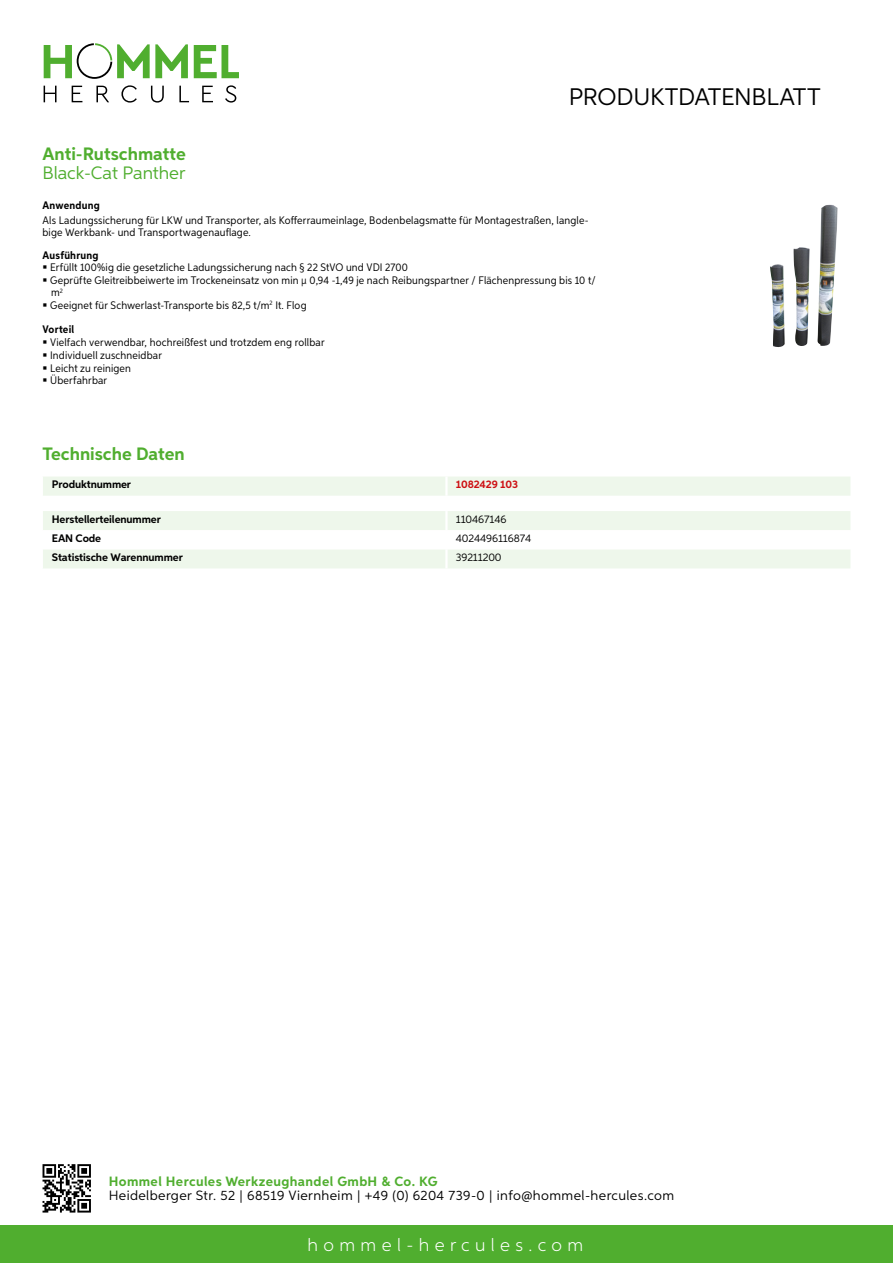
<style>
.page{position:relative;width:893px;height:1263px;background:#fff}
.page>*{position:absolute;margin:0;border:0;box-sizing:border-box;transform-origin:0 0}
.t1{font:24px "Aspira";letter-spacing:-.01em;color:#000}
.t2{font:700 18px "Aspira";color:#50ae2f}
.t3{font:300 18px "Aspira";letter-spacing:.3em;color:#fff}
.t4{font:18px "Aspira";color:#50ae2f}
.t5{font:13.5px "Aspira";letter-spacing:.03em;color:#000}
.t6{font:700 13.5px "Aspira";letter-spacing:.03em;color:#50ae2f}
.t7{font:10.95px/12.5px "Aspira Nar";letter-spacing:.015em;color:#000}
.t8{font:700 10.95px "Aspira";letter-spacing:-.01em;color:#000}
.t9{font:10.95px "Aspira";letter-spacing:-.01em;color:#000}
.t10{font:700 10.95px "Aspira Nar";letter-spacing:.02em;color:#000}
.t11{font:700 10.95px "Aspira";letter-spacing:-.01em;color:#cd1013}
</style>
<div class="page">
<div style="left:0;top:1226px;width:893px;height:37px;background:#50ae2f"></div>
<svg style="left:43px;top:1164px;width:48px;height:48px"></svg>
<svg style="left:194px;top:45px;width:45px;height:33px"></svg>
<svg style="left:44px;top:43px;width:144px;height:36px"></svg>
<svg style="left:44px;top:86px;width:13px;height:16px"></svg>
<svg style="left:72px;top:86px;width:10px;height:16px"></svg>
<svg style="left:96px;top:86px;width:13px;height:16px"></svg>
<svg style="left:121px;top:85px;width:16px;height:18px"></svg>
<svg style="left:151px;top:86px;width:13px;height:17px"></svg>
<svg style="left:179px;top:86px;width:10px;height:16px"></svg>
<svg style="left:202px;top:86px;width:11px;height:16px"></svg>
<svg style="left:225px;top:85px;width:11px;height:18px"></svg>
<div style="left:43px;top:477px;width:807px;height:19px;background:#eef7eb"></div>
<hr style="left:445px;top:476px;width:3px;height:20px;background:#fff">
<svg style="left:43px;top:511px;width:807px;height:57px"></svg>
<hr style="left:445px;top:549px;width:3px;height:19px;background:#fff">
<img style="left:770px;top:205px;width:68px;height:142px">
<h1 class="t1" style="left:569px;top:82px;width:253px">Produktdatenblatt</h1>
<h2 class="t2" style="left:43px;top:142px;width:145px">Anti-Rutschmatte</h2>
<h2 class="t4" style="left:43px;top:162px;width:144px">Black-Cat Panther</h2>
<p class="t10" style="left:43px;top:199px;width:59px">Anwendung</p>
<p class="t7" style="left:43px;top:214px;width:548px;line-height:12px">Als Ladungssicherung für LKW und Transporter, als Kofferraumeinlage, Bodenbelagsmatte für Montagestraßen, langle&shy;bige Werkbank- und Transportwagenauflage.</p>
<p class="t10" style="left:43px;top:248px;width:58px">Ausführung</p>
<p class="t7" style="left:50px;top:261px;width:547px">Erfüllt 100%ig die gesetzliche Ladungssicherung nach § 22 StVO und VDI 2700<br>Geprüfte Gleitreibbeiwerte im Trockeneinsatz von min μ 0,94 -1,49 je nach Reibungspartner / Flächenpressung bis 10 t/ m<sup>2<br></sup>Geeignet für Schwerlast-Transporte bis 82,5 t/m<sup>2</sup> It. Flog</p>
<p class="t10" style="left:43px;top:323px;width:33px">Vorteil</p>
<p class="t7" style="left:50px;top:336px;width:276px">Vielfach verwendbar, hochreißfest und trotzdem eng rollbar<br>Individuell zuschneidbar<br>Leicht zu reinigen<br>Überfahrbar</p>
<h2 class="t2" style="left:43px;top:442px;width:144px">Technische Daten</h2>
<p class="t8" style="left:52px;top:478px;width:81px">Produktnummer</p>
<p class="t11" style="left:456px;top:478px;width:64px">1082429 103</p>
<p class="t8" style="left:52px;top:512px;width:111px">Herstellerteilenummer</p>
<p class="t9" style="left:456px;top:513px;width:52px">110467146</p>
<p class="t8" style="left:52px;top:532px;width:51px">EAN Code</p>
<p class="t9" style="left:456px;top:532px;width:77px">4024496116874</p>
<p class="t8" style="left:52px;top:551px;width:132px">Statistische Warennummer</p>
<p class="t9" style="left:456px;top:551px;width:47px">39211200</p>
<p class="t6" style="left:109px;top:1172px;width:330px">Hommel Hercules Werkzeughandel GmbH &amp; Co. KG</p>
<p class="t5" style="left:109px;top:1187px;width:567px">Heidelberger Str. 52 | 68519 Viernheim | +49 (0) 6204 739-0 | info@hommel-hercules.com</p>
<h2 class="t3" style="left:307px;top:1234px;width:277px">hommel-hercules.com</h2>
</div>
